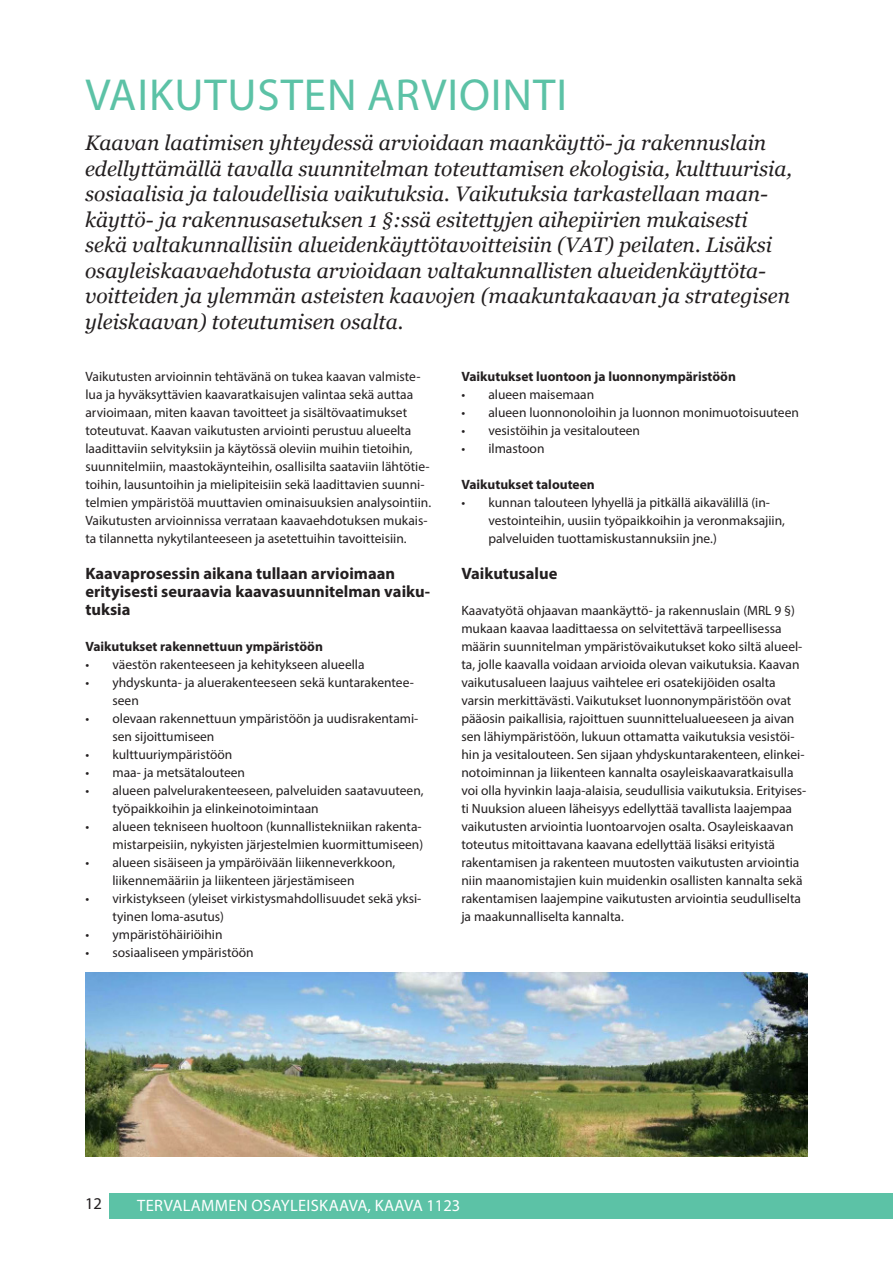
<style>
.page{position:relative;width:893px;height:1263px;background:#fff}
.page>*{position:absolute;margin:0;border:0;box-sizing:border-box;transform-origin:0 0}
.Yläotsikko{font:45px "Myriad Pro";letter-spacing:.02em;color:#5cc2a6}
.Ingressi{font:italic 21px/25.5px "Georgia";color:#231f20}
.Leipis{font:700 16.5px/18px "Myriad Pro";color:#231f20}
.t1{font:16.5px "Myriad Pro";letter-spacing:.02em;color:#fff}
.t2{font:16.5px "Myriad Pro";color:#231f20}
.Leipis-2{font:13.5px/18px "Myriad Pro";color:#231f20}
.Leipis-3{font:700 13.5px "Myriad Pro";color:#231f20}
</style>
<div class="page">
<div style="left:110px;top:1193px;width:783px;height:26px;background:#5cc2a6"></div>
<img style="left:85px;top:972px;width:723px;height:185px">
<p class="Yläotsikko" style="left:85px;top:67px;width:483px">VAIKUTUSTEN ARVIOINTI</p>
<p class="Ingressi" style="left:85px;top:131px;width:709px">Kaavan laatimisen yhteydessä arvioidaan maankäyttö- ja rakennuslain edellyttämällä tavalla suunnitelman toteuttamisen ekologisia, kulttuurisia, sosiaalisia ja taloudellisia vaikutuksia. Vaikutuksia tarkastellaan maan&shy;käyttö- ja rakennusasetuksen 1 §:ssä esitettyjen aihepiirien mukaisesti sekä valtakunnallisiin alueidenkäyttötavoitteisiin (VAT) peilaten. Lisäksi osayleiskaavaehdotusta arvioidaan valtakunnallisten alueidenkäyttöta&shy;voitteiden ja ylemmän asteisten kaavojen (maakuntakaavan ja strategisen yleiskaavan) toteutumisen osalta.</p>
<p class="Leipis-2" style="left:85px;top:368px;width:347px">Vaikutusten arvioinnin tehtävänä on tukea kaavan valmiste&shy;lua ja hyväksyttävien kaavaratkaisujen valintaa sekä auttaa arvioimaan, miten kaavan tavoitteet ja sisältövaatimukset toteutuvat. Kaavan vaikutusten arviointi perustuu alueelta laadittaviin selvityksiin ja käytössä oleviin muihin tietoihin, suunnitelmiin, maastokäynteihin, osallisilta saataviin lähtötie&shy;toihin, lausuntoihin ja mielipiteisiin sekä laadittavien suunni&shy;telmien ympäristöä muuttavien ominaisuuksien analysointiin.<br>Vaikutusten arvioinnissa verrataan kaavaehdotuksen mukais&shy;ta tilannetta nykytilanteeseen ja asetettuihin tavoitteisiin.</p>
<p class="Leipis" style="left:85px;top:564px;width:346px">Kaavaprosessin aikana tullaan arvioimaan erityisesti seuraavia kaavasuunnitelman vaiku&shy;tuksia</p>
<p class="Leipis-3" style="left:85px;top:638px;width:239px">Vaikutukset rakennettuun ympäristöön</p>
<p class="Leipis-2" style="left:85px;top:656px;width:281px">• väestön rakenteeseen ja kehitykseen alueella</p>
<p class="Leipis-2" style="left:112px;top:674px;width:303px;text-indent:-27px">• yhdyskunta- ja aluerakenteeseen sekä kuntarakentee&shy;seen</p>
<p class="Leipis-2" style="left:112px;top:710px;width:307px;text-indent:-27px">• olevaan rakennettuun ympäristöön ja uudisrakentami&shy;sen sijoittumiseen</p>
<p class="Leipis-2" style="left:85px;top:746px;width:148px">• kulttuuriympäristöön</p>
<p class="Leipis-2" style="left:85px;top:764px;width:161px">• maa- ja metsätalouteen</p>
<p class="Leipis-2" style="left:112px;top:782px;width:313px;text-indent:-27px">• alueen palvelurakenteeseen, palveluiden saatavuuteen, työpaikkoihin ja elinkeinotoimintaan</p>
<p class="Leipis-2" style="left:85px;top:818px;width:339px;text-align:right">• alueen tekniseen huoltoon (kunnallistekniikan rakenta&shy;mistarpeisiin, nykyisten järjestelmien kuormittumiseen)</p>
<p class="Leipis-2" style="left:112px;top:854px;width:284px;text-indent:-27px">• alueen sisäiseen ja ympäröivään liikenneverkkoon, liikennemääriin ja liikenteen järjestämiseen</p>
<p class="Leipis-2" style="left:112px;top:890px;width:310px;text-indent:-27px">• virkistykseen (yleiset virkistysmahdollisuudet sekä yksi&shy;tyinen loma-asutus)</p>
<p class="Leipis-2" style="left:85px;top:926px;width:139px">• ympäristöhäiriöihin</p>
<p class="Leipis-2" style="left:85px;top:944px;width:170px">• sosiaaliseen ympäristöön</p>
<p class="Leipis-3" style="left:461px;top:368px;width:276px">Vaikutukset luontoon ja luonnonympäristöön</p>
<p class="Leipis-2" style="left:461px;top:386px;width:134px">• alueen maisemaan</p>
<p class="Leipis-2" style="left:461px;top:404px;width:339px">• alueen luonnonoloihin ja luonnon monimuotoisuuteen</p>
<p class="Leipis-2" style="left:461px;top:422px;width:180px">• vesistöihin ja vesitalouteen</p>
<p class="Leipis-2" style="left:461px;top:440px;width:85px">• ilmastoon</p>
<p class="Leipis-3" style="left:461px;top:476px;width:135px">Vaikutukset talouteen</p>
<p class="Leipis-2" style="left:488px;top:494px;width:298px;text-indent:-27px">• kunnan talouteen lyhyellä ja pitkällä aikavälillä (in&shy;vestointeihin, uusiin työpaikkoihin ja veronmaksajiin, palveluiden tuottamiskustannuksiin jne.)</p>
<p class="Leipis" style="left:461px;top:564px;width:98px">Vaikutusalue</p>
<p class="Leipis-2" style="left:461px;top:602px;width:346px">Kaavatyötä ohjaavan maankäyttö- ja rakennuslain (MRL 9 §) mukaan kaavaa laadittaessa on selvitettävä tarpeellisessa määrin suunnitelman ympäristövaikutukset koko siltä alueel&shy;ta, jolle kaavalla voidaan arvioida olevan vaikutuksia. Kaavan vaikutusalueen laajuus vaihtelee eri osatekijöiden osalta varsin merkittävästi. Vaikutukset luonnonympäristöön ovat pääosin paikallisia, rajoittuen suunnittelualueeseen ja aivan sen lähiympäristöön, lukuun ottamatta vaikutuksia vesistöi&shy;hin ja vesitalouteen. Sen sijaan yhdyskuntarakenteen, elinkei&shy;notoiminnan ja liikenteen kannalta osayleiskaavaratkaisulla voi olla hyvinkin laaja-alaisia, seudullisia vaikutuksia. Erityises&shy;ti Nuuksion alueen läheisyys edellyttää tavallista laajempaa vaikutusten arviointia luontoarvojen osalta. Osayleiskaavan toteutus mitoittavana kaavana edellyttää lisäksi erityistä rakentamisen ja rakenteen muutosten vaikutusten arviointia niin maanomistajien kuin muidenkin osallisten kannalta sekä rakentamisen laajempine vaikutusten arviointia seudulliselta ja maakunnalliselta kannalta.</p>
<p class="t2" style="left:85px;top:1194px;width:18px">12</p>
<p class="t1" style="left:137px;top:1195px;width:324px">TERVALAMMEN OSAYLEISKAAVA, KAAVA 1123</p>
</div>
